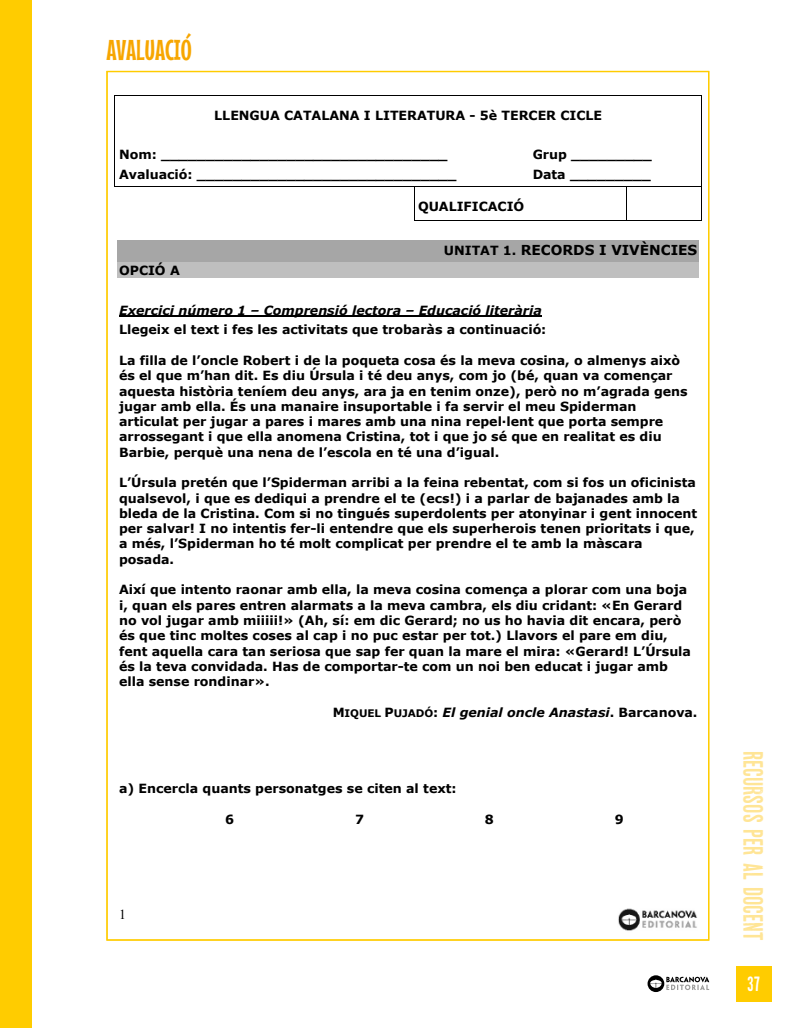
<style>
.page{position:relative;width:798px;height:1028px;background:#fff}
.page>*{position:absolute;margin:0;border:0;box-sizing:border-box;transform-origin:0 0}
.t1{font:28.75px "Wood Bonnet Grotesque No 4";color:#ffe596}
.Titol_Apartats{font:28.75px "Mouse Memoirs";letter-spacing:-.005em;color:#f7a600}
.t2{font:21.25px "Wood Bonnet Grotesque No 4";color:#fff}
.t3{font:700 13.75px "Verdana";color:#000}
.t4{font:13.75px "Times New Roman";color:#000}
.t5{font:700 12.62px/15.4px "Verdana";color:#000}
.t6{font:italic 700 12.62px "Verdana";color:#000}
.s1{font-size:12.62px}
.s2{font-style:italic}
.s3{font-style:normal}
.s4{font-style:normal;font-size:10.38px}
</style>
<div class="page">
<img style="left:618px;top:908px;width:79px;height:23px">
<hr style="left:115px;top:95px;width:585px;height:1px;background:#000">
<hr style="left:115px;top:95px;width:1px;height:52px;background:#000">
<hr style="left:700px;top:95px;width:1px;height:52px;background:#000">
<hr style="left:116px;top:186px;width:298px;height:1px;background:#000">
<hr style="left:414px;top:186px;width:93px;height:1px;background:#000">
<hr style="left:507px;top:186px;width:119px;height:1px;background:#000">
<hr style="left:627px;top:186px;width:73px;height:1px;background:#000">
<hr style="left:414px;top:187px;width:1px;height:33px;background:#000">
<hr style="left:414px;top:220px;width:212px;height:1px;background:#000">
<hr style="left:626px;top:187px;width:1px;height:33px;background:#000">
<hr style="left:627px;top:220px;width:73px;height:1px;background:#000">
<hr style="left:700px;top:187px;width:1px;height:33px;background:#000">
<div style="left:117px;top:241px;width:581px;height:21px;background:#a6a6a6"></div>
<div style="left:117px;top:262px;width:581px;height:16px;background:#bfbfbf"></div>
<hr style="left:119px;top:315px;width:422px;height:2px;background:#000">
<svg style="left:647px;top:975px;width:62px;height:17px"></svg>
<div style="left:735px;top:966px;width:36px;height:35px;background:#fc0"></div>
<div style="left:0;top:0;width:32px;height:1028px;background:#fc0"></div>
<p class="Titol_Apartats" style="left:106px;top:33px;width:87px">AVALUACIÓ</p>
<p class="t5" style="left:214px;top:107px;width:389px">LLENGUA CATALANA I LITERATURA - 5è TERCER CICLE</p>
<p class="t5" style="left:119px;top:147px;width:330px">Nom: ________________________________</p>
<p class="t5" style="left:532px;top:147px;width:121px">Grup _________</p>
<p class="t5" style="left:119px;top:167px;width:339px">Avaluació: _____________________________</p>
<p class="t5" style="left:532px;top:167px;width:119px">Data _________</p>
<p class="t5" style="left:418px;top:198px;width:108px">QUALIFICACIÓ</p>
<p class="t3" style="left:444px;top:240px;width:255px"><span class="s1">UNITAT 1.</span> RECORDS I VIVÈNCIES</p>
<p class="t5" style="left:119px;top:262px;width:62px">OPCIÓ A</p>
<p class="t5" style="left:119px;top:300px;width:428px;line-height:19.8px"><span class="s2">Exercici número 1 – Comprensió lectora – Educació literària<br></span>Llegeix el text i fes les activitats que trobaràs a continuació:</p>
<p class="t5" style="left:119px;top:352px;width:570px">La filla de l’oncle Robert i de la poqueta cosa és la meva cosina, o almenys això és el que m’han dit. Es diu Úrsula i té deu anys, com jo (bé, quan va començar aquesta història teníem deu anys, ara ja en tenim onze), però no m’agrada gens jugar amb ella. És una manaire insuportable i fa servir el meu Spiderman articulat per jugar a pares i mares amb una nina repel·lent que porta sempre arrossegant i que ella anomena Cristina, tot i que jo sé que en realitat es diu Barbie, perquè una nena de l’escola en té una d’igual.</p>
<p class="t5" style="left:119px;top:475px;width:579px">L’Úrsula pretén que l’Spiderman arribi a la feina rebentat, com si fos un oficinista qualsevol, i que es dediqui a prendre el te (ecs!) i a parlar de bajanades amb la bleda de la Cristina. Com si no tingués superdolents per atonyinar i gent innocent per salvar! I no intentis fer-li entendre que els superherois tenen prioritats i que, a més, l’Spiderman ho té molt complicat per prendre el te amb la màscara posada.</p>
<p class="t5" style="left:119px;top:582px;width:573px">Així que intento raonar amb ella, la meva cosina comença a plorar com una boja i, quan els pares entren alarmats a la meva cambra, els diu cridant: «En Gerard no vol jugar amb miiiii!» (Ah, sí: em dic Gerard; no us ho havia dit encara, però és que tinc moltes coses al cap i no puc estar per tot.) Llavors el pare em diu, fent aquella cara tan seriosa que sap fer quan la mare el mira: «Gerard! L’Úrsula és la teva convidada. Has de comportar-te com un noi ben educat i jugar amb ella sense rondinar».</p>
<p class="t6" style="left:332px;top:703px;width:366px"><span class="s3">M</span><span class="s4">IQUEL</span> <span class="s3">P</span><span class="s4">UJADÓ</span><span class="s3">:</span> El genial oncle Anastasi<span class="s3">. Barcanova.</span></p>
<p class="t5" style="left:119px;top:780px;width:339px">a) Encercla quants personatges se citen al text:</p>
<p class="t5" style="left:225px;top:811px;width:10px">6</p>
<p class="t5" style="left:355px;top:811px;width:10px">7</p>
<p class="t5" style="left:484px;top:811px;width:10px">8</p>
<p class="t5" style="left:614px;top:811px;width:10px">9</p>
<p class="t4" style="left:119px;top:904px;width:8px">1</p>
<h1 class="t1" style="left:769px;top:750px;width:191px;rotate:90deg">RECURSOS PER AL DOCENT</h1>
<h2 class="t2" style="left:746px;top:972px;width:15px">37</h2>
</div>
